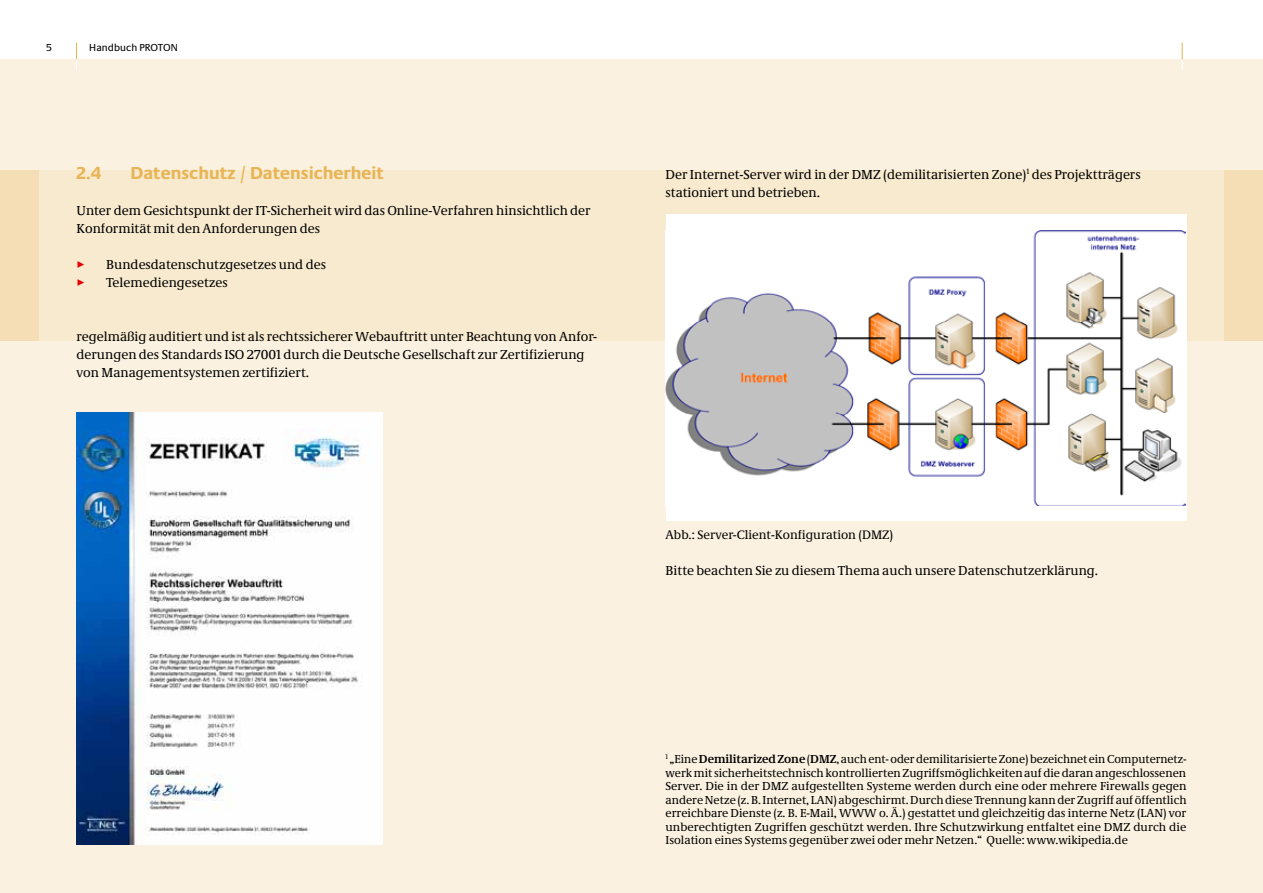
<style>
.page{position:relative;width:1263px;height:893px;background:#fff}
.page>*{position:absolute;margin:0;border:0;box-sizing:border-box;transform-origin:0 0}
.t1{font:700 18px "Neue Praxis";color:#e8b556}
.t2{font:13.5px/18px "Neue Demos";color:#000}
.t3{font:12.75px "Neue Demos";color:#000}
.t4{font:12px/13.5px "Neue Demos";color:#000;text-align:justify}
.t5{font:10.5px "Neue Praxis";letter-spacing:.01em;color:#000}
.s1{color:#e60005}
.s2{font-weight:700}
</style>
<div class="page">
<div style="left:0;top:60px;width:1263px;height:833px;background:#fbf1e0"></div>
<div style="left:0;top:170px;width:1263px;height:170px;background:#f8eacf"></div>
<svg style="left:76px;top:43px;width:1px;height:27px"></svg>
<div style="left:0;top:170px;width:38px;height:170px;background:#f5deb6"></div>
<div style="left:1225px;top:170px;width:38px;height:170px;background:#f5deb6"></div>
<svg style="left:1182px;top:43px;width:1px;height:27px"></svg>
<div style="left:666px;top:215px;width:520px;height:306px;background:#fff"></div>
<img style="left:666px;top:230px;width:520px;height:275px">
<img style="left:77px;top:412px;width:305px;height:433px">
<p class="t5" style="left:46px;top:41px;width:7px">5</p>
<p class="t5" style="left:89px;top:41px;width:90px">Handbuch PROTON</p>
<h1 class="t1" style="left:77px;top:162px;width:26px">2.4</h1>
<h1 class="t1" style="left:131px;top:162px;width:255px">Datenschutz / Datensicherheit</h1>
<p class="t2" style="left:77px;top:201px;width:516px">Unter dem Gesichtspunkt der IT-Sicherheit wird das Online-Verfahren hinsichtlich der<br>Konformität mit den Anforderungen des</p>
<p class="t2" style="left:77px;top:255px;width:251px"><span class="s1">✓</span> Bundesdatenschutzgesetzes und des</p>
<p class="t2" style="left:77px;top:273px;width:153px"><span class="s1">✓</span> Telemediengesetzes</p>
<p class="t2" style="left:77px;top:327px;width:522px">regelmäßig auditiert und ist als rechtssicherer Webauftritt unter Beachtung von Anfor&shy;derungen des Standards ISO 27001 durch die Deutsche Gesellschaft zur Zertifizierung von Managementsystemen zertifiziert.</p>
<p class="t2" style="left:665px;top:165px;width:477px">Der Internet-Server wird in der DMZ (demilitarisierten Zone)<sup>1</sup> des Projektträgers stationiert und betrieben.</p>
<p class="t3" style="left:665px;top:527px;width:229px">Abb.: Server-Client-Konfiguration (DMZ)</p>
<p class="t2" style="left:665px;top:561px;width:434px">Bitte beachten Sie zu diesem Thema auch unsere Datenschutzerklärung.</p>
<p class="t4" style="left:665px;top:752px;width:523px"><sup>1</sup> „Eine <span class="s2">Demilitarized Zone</span> (<span class="s2">DMZ</span>, auch ent- oder demilitarisierte Zone) bezeichnet ein Computernetz&shy;werk mit sicherheitstechnisch kontrollierten Zugriffsmöglichkeiten auf die daran angeschlossenen Server. Die in der DMZ aufgestellten Systeme werden durch eine oder mehrere Firewalls gegen andere Netze (z. B. Internet, LAN) abgeschirmt. Durch diese Trennung kann der Zugriff auf öffentlich erreichbare Dienste (z. B. E-Mail, WWW o. Ä.) gestattet und gleichzeitig das interne Netz (LAN) vor unberechtigten Zugriffen geschützt werden. Ihre Schutzwirkung entfaltet eine DMZ durch die Isolation eines Systems gegenüber zwei oder mehr Netzen.“ Quelle: www.wikipedia.de</p>
</div>
